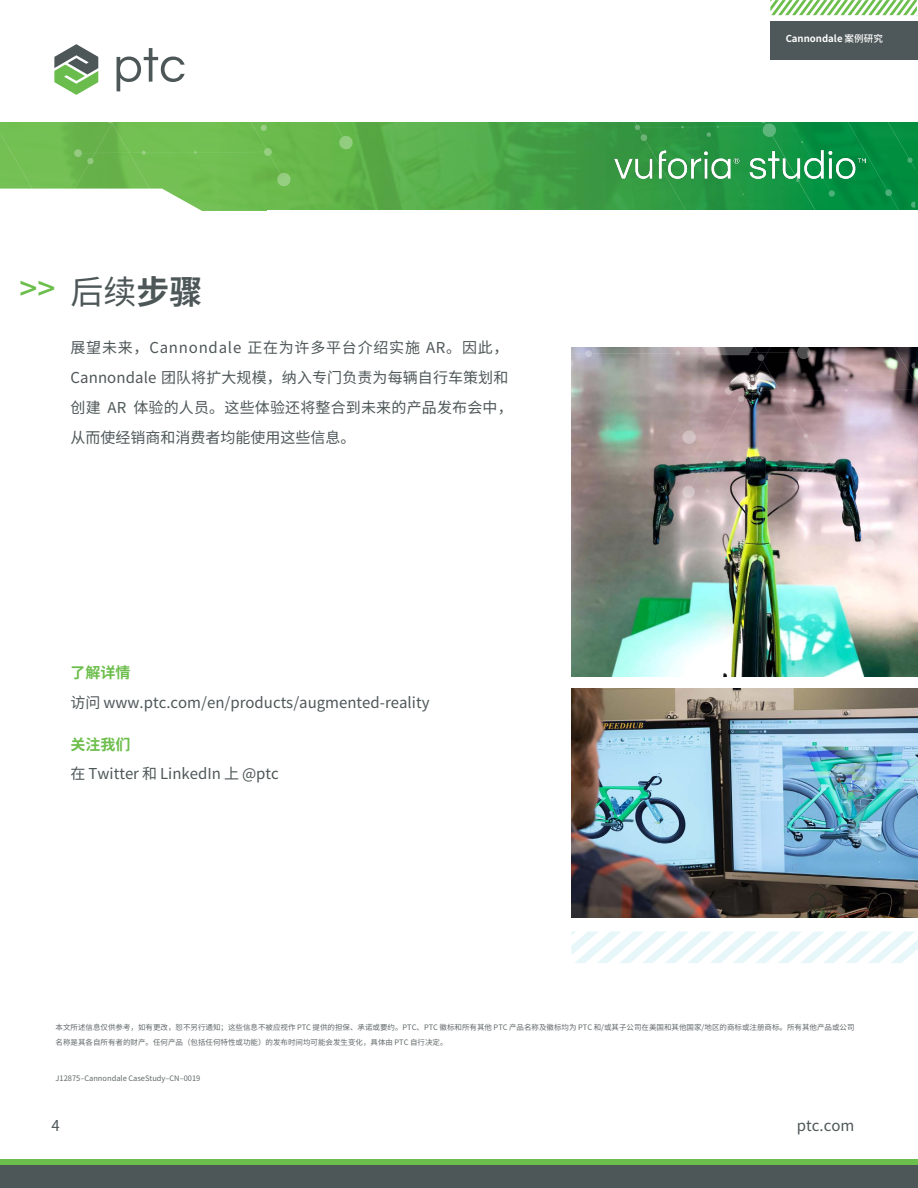
<style>
.page{position:relative;width:918px;height:1188px;background:#fff}
.page>*{position:absolute;margin:0;border:0;box-sizing:border-box;transform-origin:0 0}
.t1{font:500 31.5px "Noto Sans CJ Ksc";color:#6cbe4c}
.t2{font:15px/30px "Noto Sans CJ Ksc";letter-spacing:.005em;color:#4e5758}
.t3{font:700 15px "Noto Sans CJ Ksc";color:#6cbe4c}
.t4{font:700 9.6px "Noto Sans CJ Ksc";color:#fff}
.t5{font:7.5px/15px "Noto Sans CJ Ksc";color:#616869}
.s1{font-weight:400;font-size:33px;color:#4e5758}
.s2{font-weight:700;font-size:33px;color:#4e5758}
.s3{font-weight:500}
</style>
<div class="page">
<div style="left:770px;top:21px;width:148px;height:39px;background:#4e5759"></div>
<svg style="left:770px;top:0;width:147px;height:15px"></svg>
<img style="left:354px;top:122px;width:564px;height:88px">
<img style="left:571px;top:348px;width:347px;height:328px">
<svg style="left:571px;top:932px;width:347px;height:31px"></svg>
<img style="left:703px;top:499px;width:166px;height:46px">
<svg style="left:861px;top:538px;width:16px;height:15px"></svg>
<svg style="left:0;top:44px;width:354px;height:167px"></svg>
<img style="left:571px;top:688px;width:347px;height:229px">
<div style="left:0;top:1164px;width:918px;height:24px;background:#4e5758"></div>
<div style="left:0;top:1159px;width:918px;height:5px;background:#6cbe4c"></div>
<svg style="left:475px;top:122px;width:440px;height:377px"></svg>
<h1 class="t1" style="left:20px;top:270px;width:184px">&gt;&gt; <span class="s1">后续</span><span class="s2">步骤</span></h1>
<h2 class="t2" style="left:71px;top:333px;width:444px">展望未来，Cannondale 正在为许多平台介绍实施 AR。因此，Cannondale 团队将扩大规模，纳入专门负责为每辆自行车策划和创建 AR 体验的人员。这些体验还将整合到未来的产品发布会中，从而使经销商和消费者均能使用这些信息。</h2>
<h2 class="t3" style="left:71px;top:664px;width:62px">了解详情</h2>
<h2 class="t2" style="left:71px;top:687px;width:361px">访问 www.ptc.com/en/products/augmented-reality</h2>
<h2 class="t3" style="left:71px;top:736px;width:62px">关注我们</h2>
<h2 class="t2" style="left:71px;top:759px;width:210px">在 Twitter 和 LinkedIn 上 @ptc</h2>
<p class="t4" style="left:786px;top:34px;width:99px">Cannondale <span class="s3">案例研究</span></p>
<p class="t5" style="left:56px;top:1020px;width:801px">本文所述信息仅供参考，如有更改，恕不另行通知；这些信息不被应视作 PTC 提供的担保、承诺或要约。PTC、PTC 徽标和所有其他 PTC 产品名称及徽标均为 PTC 和/或其子公司在美国和其他国家/地区的商标或注册商标。所有其他产品或公司名称是其各自所有者的财产。任何产品（包括任何特性或功能）的发布时间均可能会发生变化，具体由 PTC 自行决定。</p>
<p class="t5" style="left:56px;top:1071px;width:146px">J12875–Cannondale CaseStudy–CN–0019</p>
<h2 class="t2" style="left:52px;top:1110px;width:10px">4</h2>
<h2 class="t2" style="left:797px;top:1111px;width:59px">ptc.com</h2>
</div>
